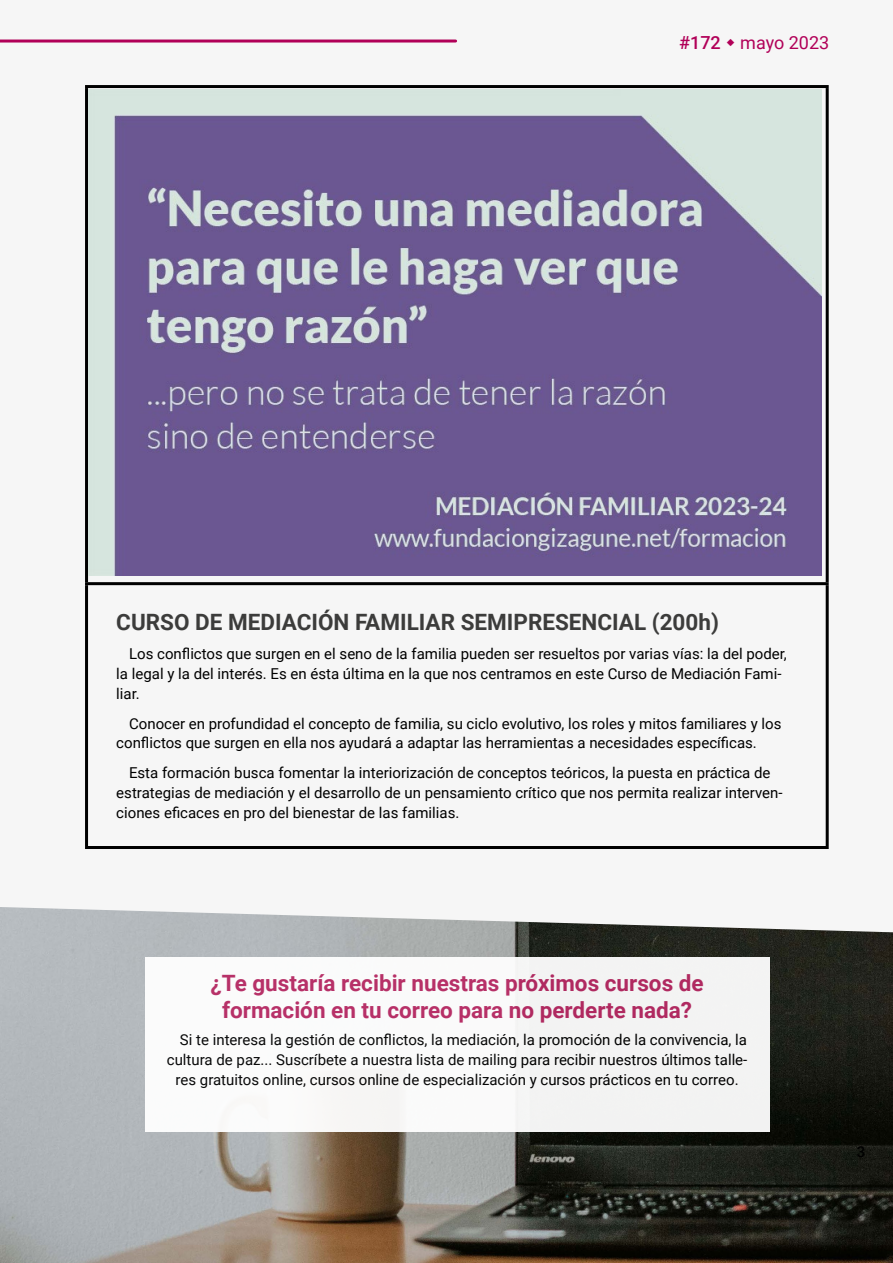
<style>
.page{position:relative;width:893px;height:1263px;background:#f6f6f6}
.page>*{position:absolute;margin:0;border:0;box-sizing:border-box;transform-origin:0 0}
.t1{font:700 22.5px/27px "Roboto";color:#b82a64;text-align:center}
.t2{font:700 22.5px "Roboto";color:#3c3c3b}
.t3{font:18px "Roboto";color:#b10058}
.t4{font:15px/19.8px "Roboto";color:#000}
.t5{font:500 15px "Roboto";color:#000}
.s1{font-weight:500}
</style>
<div class="page">
<hr style="left:85px;top:85px;width:744px;height:3px;background:#000">
<hr style="left:85px;top:88px;width:3px;height:494px;background:#000">
<hr style="left:826px;top:88px;width:3px;height:494px;background:#000">
<hr style="left:85px;top:582px;width:744px;height:3px;background:#000">
<hr style="left:85px;top:585px;width:3px;height:261px;background:#000">
<hr style="left:826px;top:585px;width:3px;height:261px;background:#000">
<hr style="left:85px;top:846px;width:744px;height:3px;background:#000">
<img style="left:89px;top:90px;width:733px;height:486px">
<hr style="left:0;top:40px;width:456px;height:3px;background:#b10058">
<img style="left:0;top:907px;width:893px;height:356px">
<div style="left:145px;top:957px;width:624px;height:175px;background:#fff"></div>
<p class="t3" style="left:679px;top:30px;width:152px"><span class="s1">#172</span> mayo 2023</p>
<h1 class="t2" style="left:116px;top:606px;width:604px">CURSO DE MEDIACIÓN FAMILIAR SEMIPRESENCIAL (200h)</h1>
<p class="t4" style="left:116px;top:643px;width:672px;text-indent:13px">Los conflictos que surgen en el seno de la familia pueden ser resueltos por varias vías: la del poder, la legal y la del interés. Es en ésta última en la que nos centramos en este Curso de Mediación Fami&shy;liar.</p>
<p class="t4" style="left:116px;top:713px;width:667px;text-indent:13px">Conocer en profundidad el concepto de familia, su ciclo evolutivo, los roles y mitos familiares y los conflictos que surgen en ella nos ayudará a adaptar las herramientas a necesidades específicas.</p>
<p class="t4" style="left:116px;top:762px;width:668px;text-indent:13px">Esta formación busca fomentar la interiorización de conceptos teóricos, la puesta en práctica de estrategias de mediación y el desarrollo de un pensamiento crítico que nos permita realizar interven&shy;ciones eficaces en pro del bienestar de las familias.</p>
<h1 class="t1" style="left:211px;top:968px;width:495px">¿Te gustaría recibir nuestras próximos cursos de formación en tu correo para no perderte nada?</h1>
<p class="t4" style="left:180px;top:1030px;width:569px">Si te interesa la gestión de conflictos, la mediación, la promoción de la convivencia, la</p>
<p class="t4" style="left:167px;top:1049px;width:582px">cultura de paz... Suscríbete a nuestra lista de mailing para recibir nuestros últimos talle-</p>
<p class="t4" style="left:176px;top:1069px;width:564px">res gratuitos online, cursos online de especialización y cursos prácticos en tu correo.</p>
<p class="t5" style="left:857px;top:1141px;width:10px">3</p>
</div>
